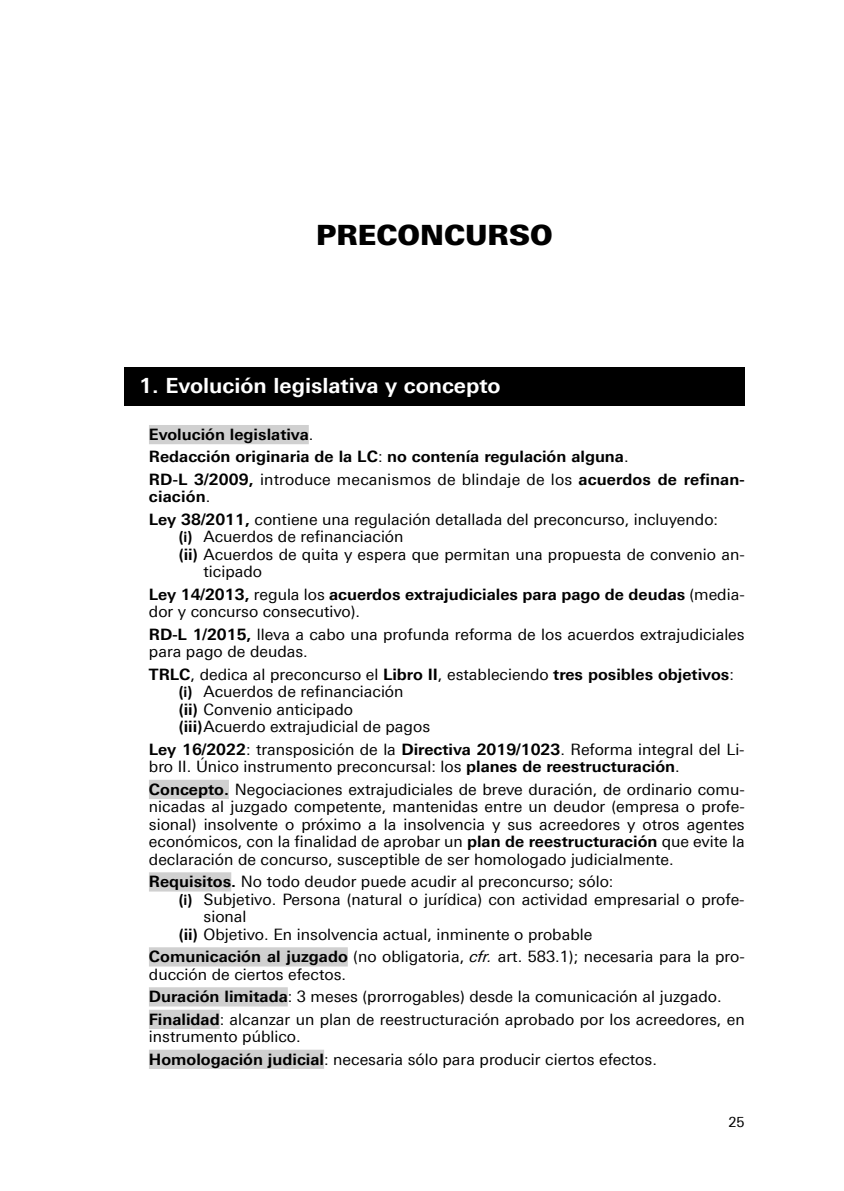
<style>
.page{position:relative;width:844px;height:1191px;background:#fff}
.page>*{position:absolute;margin:0;border:0;box-sizing:border-box;transform-origin:0 0}
.t1{font:900 28px "Univers Next Pro";color:#000}
.t2{font:700 21px "Univers Next Pro";color:#fff}
.t3{font:15.75px/17.5px "Univers Next Pro";color:#000}
.t4{font:700 15.75px/22.4px "Univers Next Pro";color:#000}
.t5{font:14px "Univers Next Pro";color:#000}
.s1{font-weight:400}
.s2{font-weight:700}
.s3{font-family:"Calibri";font-weight:700}
.s4{font-style:italic}
</style>
<div class="page">
<div style="left:124px;top:367px;width:620px;height:38px;background:#000"></div>
<div style="left:149px;top:425px;width:160px;height:19px;background:#d0d0d0"></div>
<div style="left:149px;top:780px;width:80px;height:19px;background:#d0d0d0"></div>
<div style="left:149px;top:872px;width:82px;height:19px;background:#d0d0d0"></div>
<div style="left:149px;top:947px;width:199px;height:19px;background:#d0d0d0"></div>
<div style="left:149px;top:987px;width:139px;height:19px;background:#d0d0d0"></div>
<div style="left:149px;top:1009px;width:71px;height:20px;background:#d0d0d0"></div>
<div style="left:149px;top:1049px;width:175px;height:20px;background:#d0d0d0"></div>
<h1 class="t1" style="left:316px;top:218px;width:238px">PRECONCURSO</h1>
<h2 class="t2" style="left:139px;top:372px;width:363px">1. Evolución legislativa y concepto</h2>
<p class="t4" style="left:149px;top:423px;width:597px">Evolución legislativa<span class="s1">.<br></span>Redacción originaria de la LC<span class="s1">:</span> no contenía regulación alguna<span class="s1">.<br></span>RD-L 3/2009, <span class="s1">introduce mecanismos de blindaje de los</span> acuerdos de refinan-</p>
<p class="t3" style="left:149px;top:485px;width:570px;line-height:22.4px"><span class="s2">ciación</span>.<br><span class="s2">Ley 38/2011,</span> contiene una regulación detallada del preconcurso, incluyendo:</p>
<p class="t3" style="left:179px;top:528px;width:226px"><span class="s3">(i)</span> Acuerdos de refinanciación</p>
<p class="t3" style="left:179px;top:545px;width:567px"><span class="s2">(ii)</span> Acuerdos de quita y espera que permitan una propuesta de convenio an-</p>
<p class="t3" style="left:203px;top:563px;width:60px">ticipado</p>
<p class="t4" style="left:149px;top:585px;width:597px;line-height:17.5px">Ley 14/2013, <span class="s1">regula los</span> acuerdos extrajudiciales para pago de deudas <span class="s1">(media&shy;dor y concurso consecutivo).</span></p>
<p class="t3" style="left:149px;top:625px;width:597px"><span class="s2">RD-L 1/2015,</span> lleva a cabo una profunda reforma de los acuerdos extrajudiciales para pago de deudas.</p>
<p class="t3" style="left:179px;top:665px;width:556px;text-indent:-30px"><span class="s2">TRLC</span>, dedica al preconcurso el <span class="s2">Libro II</span>, estableciendo <span class="s2">tres posibles objetivos</span>: <span class="s3">(i)</span> Acuerdos de refinanciación<br><span class="s2">(ii)</span> Convenio anticipado<br><span class="s2">(iii)</span>Acuerdo extrajudicial de pagos</p>
<p class="t3" style="left:149px;top:740px;width:597px"><span class="s2">Ley 16/2022</span>: transposición de la <span class="s2">Directiva 2019/1023</span>. Reforma integral del Li&shy;bro II. Único instrumento preconcursal: los <span class="s2">planes de reestructuración</span>.</p>
<p class="t3" style="left:149px;top:780px;width:597px;text-align:justify"><span class="s2">Concepto.</span> Negociaciones extrajudiciales de breve duración, de ordinario comu&shy;nicadas al juzgado competente, mantenidas entre un deudor (empresa o profe&shy;sional) insolvente o próximo a la insolvencia y sus acreedores y otros agentes económicos, con la finalidad de aprobar un <span class="s2">plan de reestructuración</span> que evite la declaración de concurso, susceptible de ser homologado judicialmente.</p>
<p class="t3" style="left:149px;top:872px;width:466px"><span class="s2">Requisitos.</span> No todo deudor puede acudir al preconcurso; sólo:</p>
<p class="t3" style="left:179px;top:890px;width:567px"><span class="s3">(i)</span> Subjetivo. Persona (natural o jurídica) con actividad empresarial o profe-</p>
<p class="t3" style="left:203px;top:907px;width:44px">sional</p>
<p class="t3" style="left:179px;top:925px;width:415px"><span class="s2">(ii)</span> Objetivo. En insolvencia actual, inminente o probable</p>
<p class="t3" style="left:149px;top:947px;width:597px"><span class="s2">Comunicación al juzgado</span> (no obligatoria, <span class="s4">cfr.</span> art. 583.1); necesaria para la pro&shy;ducción de ciertos efectos.</p>
<p class="t3" style="left:149px;top:985px;width:597px;line-height:22.4px"><span class="s2">Duración limitada</span>: 3 meses (prorrogables) desde la comunicación al juzgado.<br><span class="s2">Finalidad</span>: alcanzar un plan de reestructuración aprobado por los acreedores, en</p>
<p class="t3" style="left:149px;top:1025px;width:509px;line-height:22.4px">instrumento público.<br><span class="s2">Homologación judicial</span>: necesaria sólo para producir ciertos efectos.</p>
<p class="t5" style="left:728px;top:1114px;width:18px">25</p>
</div>
